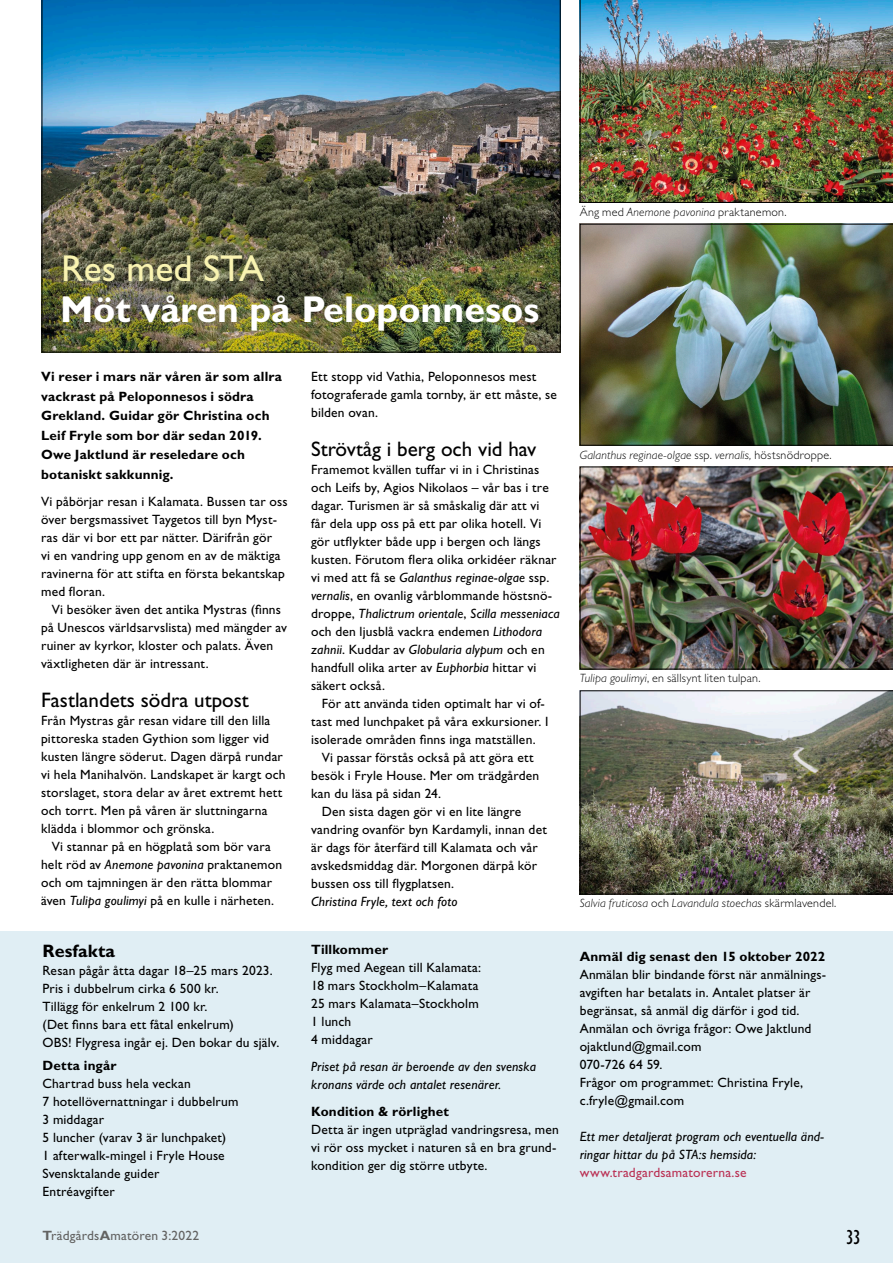
<style>
.page{position:relative;width:893px;height:1263px;background:#fff}
.page>*{position:absolute;margin:0;border:0;box-sizing:border-box;transform-origin:0 0}
._2__Rubrik{font:700 37.5px "Gill Sans Std";color:#fff}
._2__Rubrik-2{font:37.5px "Gill Sans Std";color:#f9f3b1}
._9__Styckerubrik{font:21px "Gill Sans Std";color:#000}
.t1{font:condensed 21px "Gill Sans Std";color:#000}
.Föreningsnotiser_brö{font:700 18px "Gill Sans Std";letter-spacing:.005em;color:#000}
.Föreningsnotiser_Brö{font:13.5px/18px "Gill Sans Std";letter-spacing:.015em;color:#000}
.Föreningsnotiser_brö-2{font:13.5px/18px "Gill Sans Std";letter-spacing:.015em;color:#000}
._7__Ingress{font:700 13.5px/19.5px "Gill Sans Std";letter-spacing:.015em;color:#000}
.Föreningsnotiser_brö-3{font:italic 13.5px/18px "Gill Sans Std";letter-spacing:.01em;color:#000}
.Föreningsnotiser_brö-4{font:700 13.5px "Gill Sans Std";letter-spacing:.015em;color:#000}
.Föreningsnotiser_Brö-2{font:italic 13.5px "Gill Sans Std";letter-spacing:.015em;color:#000}
.Föreningsnotiser_brö-5{font:13.5px "Gill Sans Std";letter-spacing:.015em;color:#ba3255}
.t2{font:13.5px "Gill Sans Std";letter-spacing:.015em;color:#636362}
._8__Bildtext{font:italic 300 12px "Gill Sans Std";letter-spacing:.015em;color:#000}
._8__Bildtext-2{font:300 12px "Gill Sans Std";letter-spacing:.02em;color:#000}
.s1{font-style:italic}
.s2{font-weight:700}
.s3{font-style:normal}
</style>
<div class="page">
<div style="left:0;top:931px;width:893px;height:332px;background:#e0eef4"></div>
<img style="left:580px;top:0;width:313px;height:203px">
<img style="left:580px;top:467px;width:313px;height:202px">
<img style="left:580px;top:224px;width:313px;height:222px">
<img style="left:42px;top:0;width:519px;height:352px">
<img style="left:580px;top:690px;width:313px;height:204px">
<p class="_2__Rubrik-2" style="left:61px;top:246px;width:204px">Res med STA</p>
<p class="_2__Rubrik" style="left:60px;top:287px;width:481px">Möt våren på Peloponnesos</p>
<p class="_7__Ingress" style="left:41px;top:367px;width:242px">Vi reser i mars när våren är som allra vackrast på Peloponnesos i södra<br>Grekland. Guidar gör Christina och<br>Leif Fryle som bor där sedan 2019.<br>Owe Jaktlund är reseledare och botaniskt sakkunnig.</p>
<p class="Föreningsnotiser_Brö" style="left:41px;top:492px;width:248px">Vi påbörjar resan i Kalamata. Bussen tar oss över bergsmassivet Taygetos till byn Myst&shy;ras där vi bor ett par nätter. Därifrån gör<br>vi en vandring upp genom en av de mäktiga ravinerna för att stifta en första bekantskap med floran.</p>
<p class="Föreningsnotiser_Brö" style="left:41px;top:600px;width:247px;text-indent:11px">Vi besöker även det antika Mystras (finns på Unescos världsarvslista) med mängder av ruiner av kyrkor, kloster och palats. Även växtligheten där är intressant.</p>
<p class="_9__Styckerubrik" style="left:41px;top:688px;width:209px">Fastlandets södra utpost</p>
<p class="Föreningsnotiser_Brö" style="left:41px;top:711px;width:246px">Från Mystras går resan vidare till den lilla pittoreska staden Gythion som ligger vid kusten längre söderut. Dagen därpå rundar vi hela Manihalvön. Landskapet är kargt och storslaget, stora delar av året extremt hett och torrt. Men på våren är sluttningarna klädda i blommor och grönska.</p>
<p class="Föreningsnotiser_Brö" style="left:41px;top:837px;width:243px;text-indent:11px">Vi stannar på en högplatå som bör vara helt röd av <span class="s1">Anemone pavonina</span> praktanemon och om tajmningen är den rätta blommar även <span class="s1">Tulipa goulimyi</span> på en kulle i närheten.</p>
<p class="Föreningsnotiser_brö" style="left:43px;top:941px;width:74px">Resfakta</p>
<p class="Föreningsnotiser_brö-2" style="left:43px;top:962px;width:232px">Resan pågår åtta dagar 18–25 mars 2023.</p>
<p class="Föreningsnotiser_brö-2" style="left:43px;top:980px;width:178px">Pris i dubbelrum cirka 6 500 kr.</p>
<p class="Föreningsnotiser_brö-2" style="left:43px;top:998px;width:167px">Tillägg för enkelrum 2 100 kr.</p>
<p class="Föreningsnotiser_brö-2" style="left:43px;top:1016px;width:238px">(Det finns bara ett fåtal enkelrum)<br>OBS! Flygresa ingår ej. Den bokar du själv.</p>
<p class="Föreningsnotiser_brö-4" style="left:43px;top:1057px;width:76px">Detta ingår</p>
<p class="Föreningsnotiser_brö-2" style="left:43px;top:1074px;width:150px">Chartrad buss hela veckan</p>
<p class="Föreningsnotiser_brö-2" style="left:43px;top:1092px;width:197px">7 hotellövernattningar i dubbelrum</p>
<p class="Föreningsnotiser_brö-2" style="left:43px;top:1110px;width:63px">3 middagar</p>
<p class="Föreningsnotiser_brö-2" style="left:43px;top:1128px;width:185px">5 luncher (varav 3 är lunchpaket)</p>
<p class="Föreningsnotiser_brö-2" style="left:43px;top:1146px;width:184px">1 afterwalk-mingel i Fryle House</p>
<p class="Föreningsnotiser_brö-2" style="left:43px;top:1164px;width:118px">Svensktalande guider</p>
<p class="Föreningsnotiser_brö-2" style="left:43px;top:1182px;width:74px">Entréavgifter</p>
<p class="Föreningsnotiser_Brö" style="left:311px;top:368px;width:247px">Ett stopp vid Vathia, Peloponnesos mest fotograferade gamla tornby, är ett måste, se bilden ovan.</p>
<p class="_9__Styckerubrik" style="left:311px;top:437px;width:227px">Strövtåg i berg och vid hav</p>
<p class="Föreningsnotiser_Brö" style="left:311px;top:461px;width:250px">Framemot kvällen tuffar vi in i Christinas och Leifs by, Agios Nikolaos – vår bas i tre dagar. Turismen är så småskalig där att vi<br>får dela upp oss på ett par olika hotell. Vi gör utflykter både upp i bergen och längs kusten. Förutom flera olika orkidéer räknar vi med att få se <span class="s1">Galanthus reginae-olgae</span> ssp. <span class="s1">vernalis</span>, en ovanlig vårblommande höstsnö&shy;droppe, <span class="s1">Thalictrum orientale</span>, <span class="s1">Scilla messeniaca </span>och den ljusblå vackra endemen <span class="s1">Lithodora zahnii</span>. Kuddar av <span class="s1">Globularia alypum</span> och en handfull olika arter av <span class="s1">Euphorbia</span> hittar vi säkert också.</p>
<p class="Föreningsnotiser_Brö" style="left:311px;top:695px;width:239px;text-indent:11px">För att använda tiden optimalt har vi of&shy;tast med lunchpaket på våra exkursioner. I isolerade områden finns inga matställen.</p>
<p class="Föreningsnotiser_Brö" style="left:311px;top:749px;width:230px;text-indent:11px">Vi passar förstås också på att göra ett besök i Fryle House. Mer om trädgården kan du läsa på sidan 24.</p>
<p class="Föreningsnotiser_Brö" style="left:311px;top:803px;width:237px;text-indent:11px">Den sista dagen gör vi en lite längre vandring ovanför byn Kardamyli, innan det är dags för återfärd till Kalamata och vår avskedsmiddag där. Morgonen därpå kör bussen oss till flygplatsen.</p>
<p class="Föreningsnotiser_Brö-2" style="left:311px;top:894px;width:148px">Christina Fryle, text och foto</p>
<p class="Föreningsnotiser_brö-4" style="left:311px;top:942px;width:78px">Tillkommer</p>
<p class="Föreningsnotiser_brö-2" style="left:311px;top:959px;width:172px">Flyg med Aegean till Kalamata:</p>
<p class="Föreningsnotiser_brö-2" style="left:311px;top:977px;width:169px">18 mars Stockholm–Kalamata</p>
<p class="Föreningsnotiser_brö-2" style="left:311px;top:995px;width:169px">25 mars Kalamata–Stockholm</p>
<p class="Föreningsnotiser_brö-2" style="left:311px;top:1013px;width:42px">1 lunch</p>
<p class="Föreningsnotiser_brö-2" style="left:311px;top:1031px;width:63px">4 middagar</p>
<p class="Föreningsnotiser_brö-3" style="left:311px;top:1058px;width:226px">Priset på resan är beroende av den svenska kronans värde och antalet resenärer.</p>
<p class="Föreningsnotiser_brö-2" style="left:311px;top:1103px;width:249px"><span class="s2">Kondition &amp; rörlighet<br></span>Detta är ingen utpräglad vandringsresa, men vi rör oss mycket i naturen så en bra grund&shy;kondition ger dig större utbyte.</p>
<p class="_8__Bildtext-2" style="left:580px;top:205px;width:208px">Äng med <span class="s1">Anemone pavonina</span> praktanemon.</p>
<p class="_8__Bildtext" style="left:580px;top:448px;width:254px">Galanthus reginae-olgae <span class="s3">ssp.</span> vernalis, <span class="s3">höstsnödroppe.</span></p>
<p class="_8__Bildtext-2" style="left:580px;top:671px;width:182px"><span class="s1">Tulipa goulimyi</span>, en sällsynt liten tulpan.</p>
<p class="_8__Bildtext" style="left:580px;top:896px;width:258px">Salvia fruticosa <span class="s3">och</span> Lavandula stoechas <span class="s3">skärmlavendel.</span></p>
<p class="Föreningsnotiser_brö-4" style="left:580px;top:948px;width:247px">Anmäl dig senast den 15 oktober 2022</p>
<p class="Föreningsnotiser_brö-2" style="left:580px;top:965px;width:248px">Anmälan blir bindande först när anmälnings&shy;avgiften har betalats in. Antalet platser är begränsat, så anmäl dig därför i god tid.</p>
<p class="Föreningsnotiser_brö-2" style="left:580px;top:1019px;width:233px">Anmälan och övriga frågor: Owe Jaktlund ojaktlund@gmail.com</p>
<p class="Föreningsnotiser_brö-2" style="left:580px;top:1055px;width:84px">070-726 64 59.</p>
<p class="Föreningsnotiser_brö-2" style="left:580px;top:1073px;width:225px">Frågor om programmet: Christina Fryle, c.fryle@gmail.com</p>
<p class="Föreningsnotiser_brö-3" style="left:580px;top:1127px;width:246px">Ett mer detaljerat program och eventuella änd&shy;ringar hittar du på STA:s hemsida:</p>
<p class="Föreningsnotiser_brö-5" style="left:580px;top:1164px;width:168px">www.tradgardsamatorerna.se</p>
<p class="t2" style="left:43px;top:1227px;width:158px"><span class="s2">T</span>rädgårds<span class="s2">A</span>matören 3:2022</p>
<h2 class="t1" style="left:846px;top:1226px;width:16px">33</h2>
</div>
